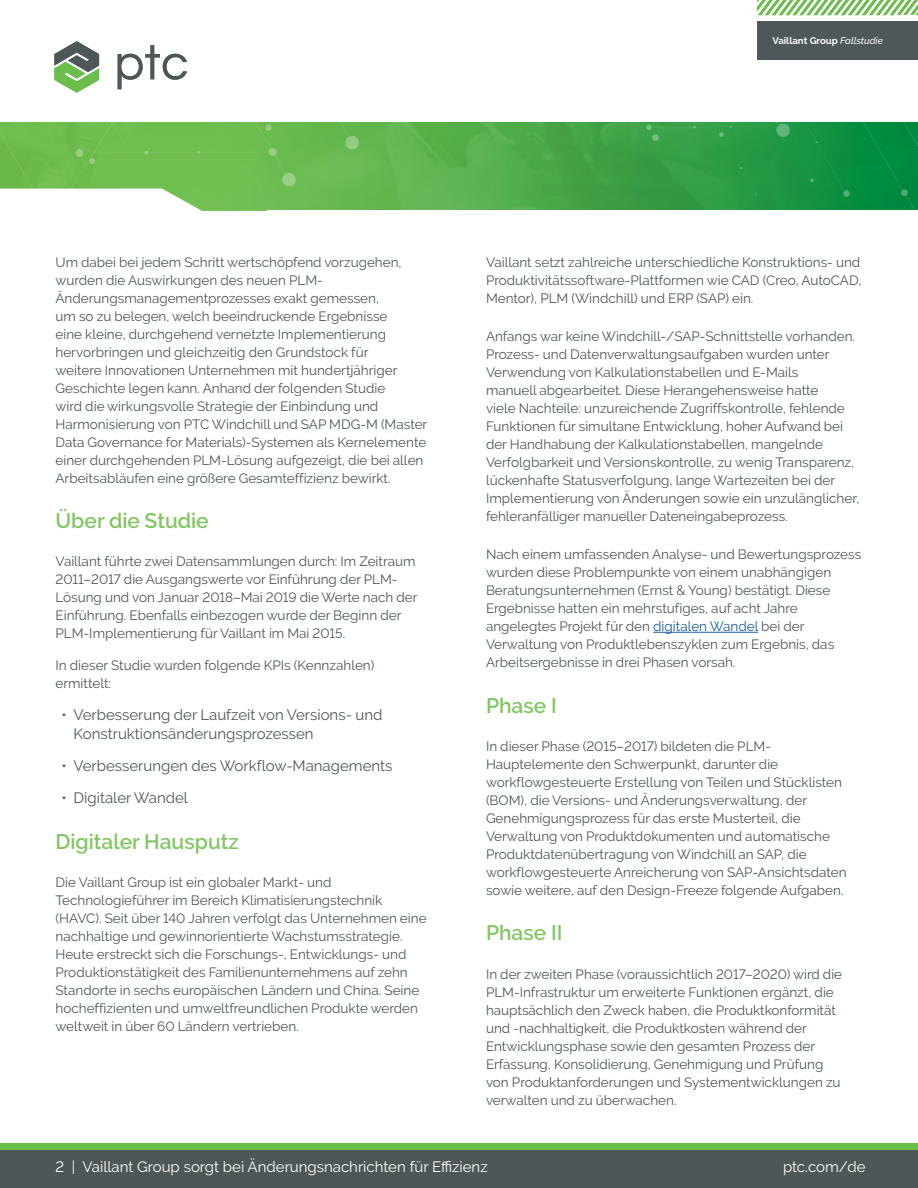
<style>
.page{position:relative;width:918px;height:1188px;background:#fff}
.page>*{position:absolute;margin:0;border:0;box-sizing:border-box;transform-origin:0 0}
.t1{font:600 21px "PTC Raleway";color:#82c663}
.t2{font:15px/18.8px "PTC Raleway";color:#4e5758}
.t3{font:15px "PTC Raleway";color:#fff}
.t4{font:13.5px/18px "PTC Raleway";color:#4e5758}
.t5{font:700 9.6px "PTC Raleway";color:#fff}
.t6{font:italic 500 9.6px "PTC Raleway";color:#fff}
.s1{font-weight:500;font-style:italic}
.s2{color:#175d9e}
</style>
<div class="page">
<img style="left:297px;top:122px;width:349px;height:88px">
<hr style="left:653px;top:632px;width:105px;height:1px;background:#175d9e">
<svg style="left:646px;top:122px;width:272px;height:88px"></svg>
<svg style="left:319px;top:122px;width:41px;height:28px"></svg>
<svg style="left:0;top:41px;width:297px;height:170px"></svg>
<div style="left:757px;top:21px;width:161px;height:39px;background:#4e5759"></div>
<svg style="left:757px;top:0;width:161px;height:15px"></svg>
<div style="left:0;top:1149px;width:918px;height:39px;background:#4e5758"></div>
<div style="left:0;top:1143px;width:918px;height:6px;background:#6cbe4c"></div>
<p class="t5" style="left:772px;top:35px;width:102px">Vaillant Group<span class="s1">Fallstudie</span></p>
<p class="t5" style="left:772px;top:35px;width:57px">C nnondale</p>
<p class="t6" style="left:840px;top:35px;width:44px">Fallstudie</p>
<p class="t4" style="left:56px;top:253px;width:373px">Um dabei bei jedem Schritt wertschöpfend vorzugehen, wurden die Auswirkungen des neuen PLM-Änderungsmanagementprozesses exakt gemessen,<br>um so zu belegen, welch beeindruckende Ergebnisse<br>eine kleine, durchgehend vernetzte Implementierung hervorbringen und gleichzeitig den Grundstock für<br>weitere Innovationen Unternehmen mit hundertjähriger Geschichte legen kann. Anhand der folgenden Studie<br>wird die wirkungsvolle Strategie der Einbindung und Harmonisierung von PTC Windchill und SAP MDG-M (Master Data Governance for Materials)-Systemen als Kernelemente einer durchgehenden PLM-Lösung aufgezeigt, die bei allen Arbeitsabläufen eine größere Gesamteffizienz bewirkt.</p>
<h1 class="t1" style="left:56px;top:509px;width:155px">Über die Studie</h1>
<p class="t4" style="left:56px;top:553px;width:364px">Vaillant führte zwei Datensammlungen durch: Im Zeitraum 2011–2017 die Ausgangswerte vor Einführung der PLM-Lösung und von Januar 2018–Mai 2019 die Werte nach der Einführung. Ebenfalls einbezogen wurde der Beginn der PLM-Implementierung für Vaillant im Mai 2015.</p>
<p class="t4" style="left:56px;top:656px;width:320px">In dieser Studie wurden folgende KPIs (Kennzahlen) ermittelt:</p>
<p class="t2" style="left:74px;top:705px;width:310px;text-indent:-12px">• Verbesserung der Laufzeit von Versions- und<br>Konstruktionsänderungsprozessen</p>
<p class="t2" style="left:62px;top:756px;width:332px">• Verbesserungen des Workflow-Managements</p>
<p class="t2" style="left:62px;top:789px;width:128px">• Digitaler Wandel</p>
<h1 class="t1" style="left:56px;top:829px;width:185px">Digitaler Hausputz</h1>
<p class="t4" style="left:56px;top:873px;width:373px">Die Vaillant Group ist ein globaler Markt- und Technologieführer im Bereich Klimatisierungstechnik (HAVC). Seit über 140 Jahren verfolgt das Unternehmen eine nachhaltige und gewinnorientierte Wachstumsstrategie.<br>Heute erstreckt sich die Forschungs-, Entwicklungs- und Produktionstätigkeit des Familienunternehmens auf zehn Standorte in sechs europäischen Ländern und China. Seine hocheffizienten und umweltfreundlichen Produkte werden weltweit in über 60 Ländern vertrieben.</p>
<p class="t4" style="left:486px;top:253px;width:377px;text-align:justify">Vaillant setzt zahlreiche unterschiedliche Konstruktions- und Produktivitätssoftware-Plattformen wie CAD (Creo, AutoCAD, Mentor), PLM (Windchill) und ERP (SAP) ein.</p>
<p class="t4" style="left:486px;top:327px;width:375px">Anfangs war keine Windchill-/SAP-Schnittstelle vorhanden.<br>Prozess- und Datenverwaltungsaufgaben wurden unter Verwendung von Kalkulationstabellen und E-Mails<br>manuell abgearbeitet. Diese Herangehensweise hatte<br>viele Nachteile: unzureichende Zugriffskontrolle, fehlende Funktionen für simultane Entwicklung, hoher Aufwand bei der Handhabung der Kalkulationstabellen, mangelnde Verfolgbarkeit und Versionskontrolle, zu wenig Transparenz, lückenhafte Statusverfolgung, lange Wartezeiten bei der Implementierung von Änderungen sowie ein unzulänglicher, fehleranfälliger manueller Dateneingabeprozess.</p>
<p class="t4" style="left:486px;top:545px;width:377px">Nach einem umfassenden Analyse- und Bewertungsprozess wurden diese Problempunkte von einem unabhängigen Beratungsunternehmen (Ernst &amp; Young) bestätigt. Diese Ergebnisse hatten ein mehrstufiges, auf acht Jahre angelegtes Projekt für den <span class="s2">digitalen Wandel</span> bei der Verwaltung von Produktlebenszyklen zum Ergebnis, das Arbeitsergebnisse in drei Phasen vorsah.</p>
<h1 class="t1" style="left:486px;top:693px;width:72px">Phase I</h1>
<p class="t4" style="left:486px;top:737px;width:362px">In dieser Phase (2015–2017) bildeten die PLM-Hauptelemente den Schwerpunkt, darunter die workflowgesteuerte Erstellung von Teilen und Stücklisten (BOM), die Versions- und Änderungsverwaltung, der Genehmigungsprozess für das erste Musterteil, die Verwaltung von Produktdokumenten und automatische Produktdatenübertragung von Windchill an SAP, die workflowgesteuerte Anreicherung von SAP-Ansichtsdaten sowie weitere, auf den Design-Freeze folgende Aufgaben.</p>
<h1 class="t1" style="left:486px;top:921px;width:78px">Phase II</h1>
<p class="t4" style="left:486px;top:965px;width:358px">In der zweiten Phase (voraussichtlich 2017–2020) wird die PLM-Infrastruktur um erweiterte Funktionen ergänzt, die hauptsächlich den Zweck haben, die Produktkonformität und -nachhaltigkeit, die Produktkosten während der Entwicklungsphase sowie den gesamten Prozess der Erfassung, Konsolidierung, Genehmigung und Prüfung von Produktanforderungen und Systementwicklungen zu verwalten und zu überwachen.</p>
<p class="t3" style="left:56px;top:1158px;width:434px">2 | Vaillant Group sorgt bei Änderungsnachrichten für Effizienz</p>
<p class="t3" style="left:783px;top:1158px;width:84px">ptc.com/de</p>
</div>
